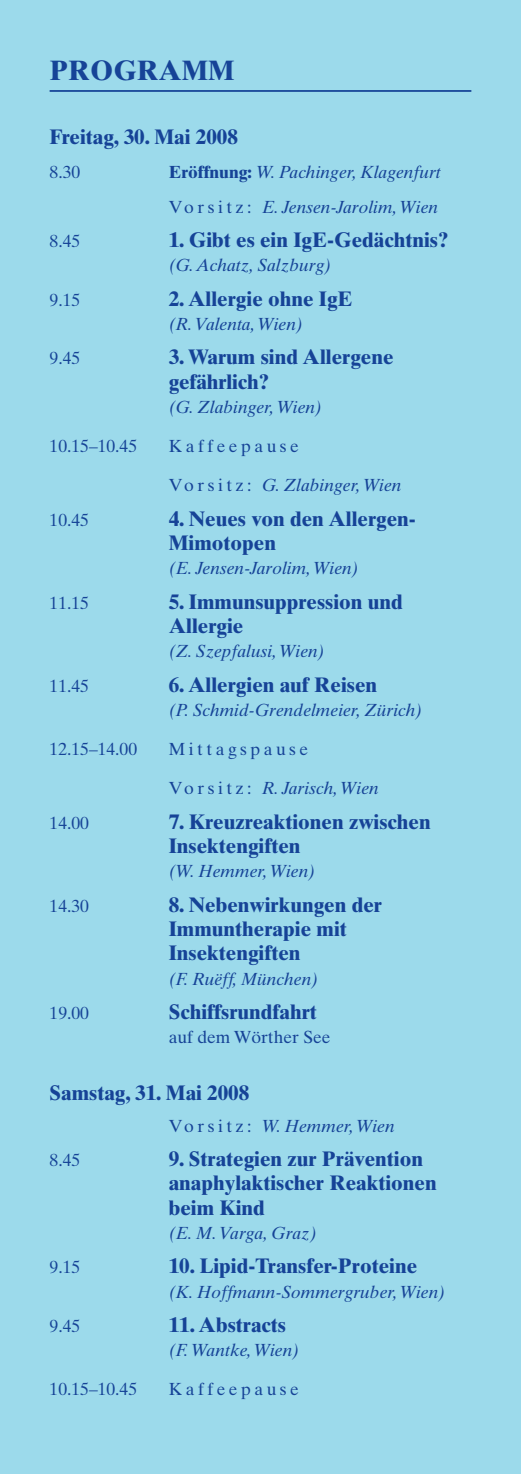
<style>
.page{position:relative;width:521px;height:1474px;background:#fff}
.page>*{position:absolute;margin:0;border:0;box-sizing:border-box;transform-origin:0 0}
.t1{font:700 28px "Times Ten";color:#164397}
.t2{font:700 21px/24.3px "Times Ten";color:#164397}
.t3{font:italic 17.5px/34.3px "Times Ten";color:#164397}
.t4{font:17.5px "Times Ten";color:#164397}
.t5{font:17.5px "Times Ten";letter-spacing:.2em;color:#164397}
.s1{font-weight:700;font-style:normal}
.s2{font-style:normal}
</style>
<div class="page">
<div style="left:0;top:0;width:521px;height:1473px;background:#9cdaeb"></div>
<hr style="left:50px;top:90px;width:421px;height:2px;background:#164397">
<h1 class="t1" style="left:50px;top:60px;width:187px">PROGRAMM</h1>
<p class="t2" style="left:50px;top:127px;width:190px">Freitag, 30. Mai 2008</p>
<p class="t4" style="left:50px;top:166px;width:32px">8.30</p>
<p class="t3" style="left:169px;top:157px;width:274px"><span class="s1">Eröffnung:</span> W. Pachinger, Klagenfurt<br><span class="s2">Vo r s i t z :</span> E. Jensen-Jarolim, Wien</p>
<p class="t4" style="left:50px;top:234px;width:32px">8.45</p>
<p class="t2" style="left:169px;top:230px;width:281px">1. Gibt es ein IgE-Gedächtnis?</p>
<p class="t3" style="left:169px;top:250px;width:164px">(G. Achatz, Salzburg)</p>
<p class="t4" style="left:50px;top:293px;width:32px">9.15</p>
<p class="t2" style="left:169px;top:288px;width:185px">2. Allergie ohne IgE</p>
<p class="t3" style="left:169px;top:308px;width:136px">(R. Valenta, Wien)</p>
<p class="t4" style="left:50px;top:352px;width:32px">9.45</p>
<p class="t2" style="left:169px;top:347px;width:226px">3. Warum sind Allergene gefährlich?</p>
<p class="t3" style="left:169px;top:391px;width:155px">(G. Zlabinger, Wien)</p>
<p class="t4" style="left:50px;top:439px;width:89px">10.15–10.45</p>
<p class="t5" style="left:169px;top:439px;width:132px">Kaffeepause</p>
<p class="t3" style="left:169px;top:470px;width:234px"><span class="s2">Vo r s i t z :</span> G. Zlabinger, Wien</p>
<p class="t4" style="left:50px;top:513px;width:41px">10.45</p>
<p class="t2" style="left:169px;top:508px;width:249px">4. Neues von den Allergen-<br>Mimotopen</p>
<p class="t3" style="left:169px;top:553px;width:191px">(E. Jensen-Jarolim, Wien)</p>
<p class="t4" style="left:50px;top:596px;width:41px">11.15</p>
<p class="t2" style="left:169px;top:591px;width:236px">5. Immunsuppression und<br>Allergie</p>
<p class="t3" style="left:169px;top:636px;width:157px">(Z. Szepfalusi, Wien)</p>
<p class="t4" style="left:50px;top:679px;width:41px">11.45</p>
<p class="t2" style="left:169px;top:674px;width:210px">6. Allergien auf Reisen</p>
<p class="t3" style="left:169px;top:694px;width:255px">(P. Schmid-Grendelmeier, Zürich)</p>
<p class="t4" style="left:50px;top:742px;width:89px">12.15–14.00</p>
<p class="t5" style="left:169px;top:742px;width:141px">Mittagspause</p>
<p class="t3" style="left:169px;top:773px;width:212px"><span class="s2">Vo r s i t z :</span> R. Jarisch, Wien</p>
<p class="t4" style="left:50px;top:816px;width:41px">14.00</p>
<p class="t2" style="left:169px;top:811px;width:263px">7. Kreuzreaktionen zwischen<br>Insektengiften</p>
<p class="t3" style="left:169px;top:856px;width:148px">(W. Hemmer, Wien)</p>
<p class="t4" style="left:50px;top:899px;width:41px">14.30</p>
<p class="t2" style="left:169px;top:894px;width:215px">8. Nebenwirkungen der<br>Immuntherapie mit<br>Insektengiften</p>
<p class="t3" style="left:169px;top:963px;width:151px">(F. Ruëff, München)</p>
<p class="t4" style="left:50px;top:1006px;width:41px">19.00</p>
<p class="t2" style="left:169px;top:1001px;width:150px">Schiffsrundfahrt</p>
<p class="t4" style="left:169px;top:1030px;width:163px">auf dem Wörther See</p>
<p class="t2" style="left:50px;top:1082px;width:201px">Samstag, 31. Mai 2008</p>
<p class="t3" style="left:169px;top:1110px;width:227px"><span class="s2">Vo r s i t z :</span> W. Hemmer, Wien</p>
<p class="t4" style="left:50px;top:1153px;width:32px">8.45</p>
<p class="t2" style="left:169px;top:1148px;width:270px">9. Strategien zur Prävention anaphylaktischer Reaktionen beim Kind</p>
<p class="t3" style="left:169px;top:1217px;width:150px">(E. M. Varga, Graz)</p>
<p class="t4" style="left:50px;top:1260px;width:32px">9.15</p>
<p class="t2" style="left:169px;top:1255px;width:250px">10. Lipid-Transfer-Proteine</p>
<p class="t3" style="left:169px;top:1276px;width:278px">(K. Hoffmann-Sommergruber, Wien)</p>
<p class="t4" style="left:50px;top:1319px;width:32px">9.45</p>
<p class="t2" style="left:169px;top:1314px;width:119px">11. Abstracts</p>
<p class="t3" style="left:169px;top:1334px;width:132px">(F. Wantke, Wien)</p>
<p class="t4" style="left:50px;top:1382px;width:89px">10.15–10.45</p>
<p class="t5" style="left:169px;top:1382px;width:132px">Kaffeepause</p>
</div>
